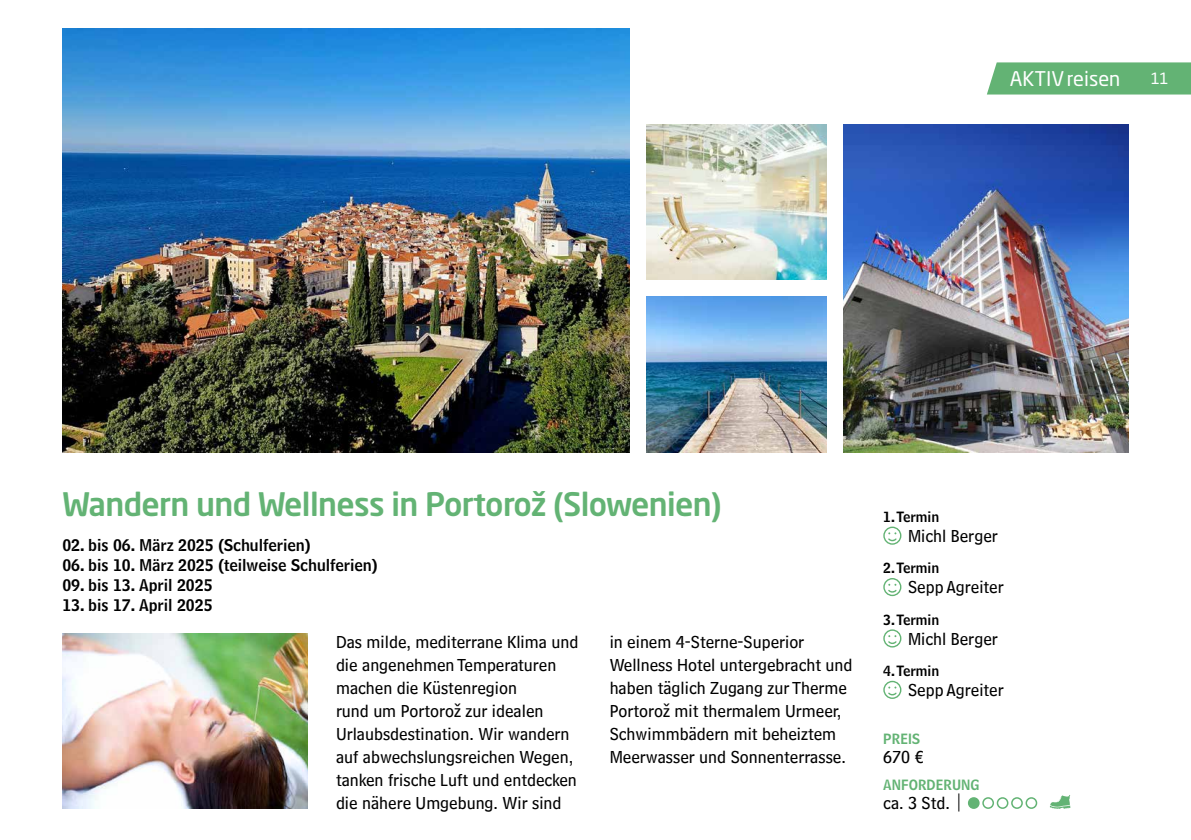
<style>
.page{position:relative;width:1191px;height:840px;background:#fff}
.page>*{position:absolute;margin:0;border:0;box-sizing:border-box;transform-origin:0 0}
.t1{font:500 32px "Neo Sans Std";letter-spacing:-.02em;color:#63b374}
.t2{font:20px "Neo Sans Std";color:#fff}
.t3{font:18px/23px "Bell Centennial Std Sub Capt";color:#000}
.t4{font:16px "Bell Centennial Std Name Num";color:#000}
.t5{font:15.4px "Neo Sans Std";color:#fff}
.t6{font:14px "Bell Centennial Std Name Num";color:#000}
.t7{font:14px "Bell Centennial Std Name Num";color:#63b374}
.s1{font-family:"Bell Centennial Std Address"}
</style>
<div class="page">
<svg style="left:883px;top:526px;width:18px;height:18px"></svg>
<svg style="left:883px;top:578px;width:18px;height:17px"></svg>
<svg style="left:883px;top:629px;width:18px;height:18px"></svg>
<svg style="left:883px;top:680px;width:18px;height:18px"></svg>
<div style="left:968px;top:797px;width:11px;height:10px;background:#63b374;border-radius:50%"></div>
<div style="left:968px;top:796px;width:11px;height:12px;border:2px solid #63b374;border-radius:50%"></div>
<div style="left:982px;top:796px;width:12px;height:12px;border:2px solid #63b374;border-radius:50%"></div>
<div style="left:996px;top:796px;width:12px;height:12px;border:2px solid #63b374;border-radius:50%"></div>
<div style="left:1011px;top:796px;width:11px;height:12px;border:2px solid #63b374;border-radius:50%"></div>
<div style="left:1025px;top:796px;width:12px;height:12px;border:2px solid #63b374;border-radius:50%"></div>
<svg style="left:1049px;top:795px;width:21px;height:13px"></svg>
<img style="left:62px;top:28px;width:567px;height:424px">
<img style="left:844px;top:124px;width:284px;height:328px">
<img style="left:646px;top:124px;width:181px;height:155px">
<img style="left:646px;top:296px;width:181px;height:156px">
<img style="left:62px;top:633px;width:246px;height:175px">
<div style="left:987px;top:62px;width:204px;height:32px;background:#63b374"></div>
<p class="t2" style="left:1009px;top:66px;width:112px">AKTIVreisen</p>
<p class="t5" style="left:1150px;top:69px;width:20px">11</p>
<h1 class="t1" style="left:62px;top:483px;width:661px">Wandern und Wellness in Portorož (Slowenien)</h1>
<p class="t4" style="left:62px;top:534px;width:250px">02. bis 06. März 2025 (Schulferien)</p>
<p class="t4" style="left:62px;top:554px;width:317px">06. bis 10. März 2025 (teilweise Schulferien)</p>
<p class="t4" style="left:62px;top:574px;width:152px">09. bis 13. April 2025</p>
<p class="t4" style="left:62px;top:594px;width:152px">13. bis 17. April 2025</p>
<p class="t3" style="left:336px;top:629px;width:244px">Das milde, mediterrane Klima und die angenehmen Temperaturen machen die Küstenregion<br>rund um Portorož zur idealen<br>Urlaubsdestination. Wir wandern auf abwechslungsreichen Wegen, tanken frische Luft und entdecken die nähere Umgebung. Wir sind</p>
<p class="t3" style="left:609px;top:629px;width:244px">in einem 4-Sterne-Superior<br>Wellness Hotel untergebracht und haben täglich Zugang zur Therme<br>Portorož mit thermalem Urmeer,<br>Schwimmbädern mit beheiztem<br>Meerwasser und Sonnenterrasse.</p>
<p class="t6" style="left:883px;top:507px;width:57px">1. Termin</p>
<p class="t3" style="left:908px;top:524px;width:91px">Michl Berger</p>
<p class="t6" style="left:883px;top:559px;width:57px">2. Termin</p>
<p class="t3" style="left:908px;top:575px;width:97px">Sepp Agreiter</p>
<p class="t6" style="left:883px;top:610px;width:57px">3. Termin</p>
<p class="t3" style="left:908px;top:626px;width:91px">Michl Berger</p>
<p class="t6" style="left:883px;top:661px;width:57px">4. Termin</p>
<p class="t3" style="left:908px;top:678px;width:97px">Sepp Agreiter</p>
<p class="t7" style="left:883px;top:729px;width:38px">PREIS</p>
<p class="t3" style="left:883px;top:744px;width:42px">670 €</p>
<p class="t7" style="left:883px;top:775px;width:98px">ANFORDERUNG</p>
<p class="t3" style="left:883px;top:790px;width:82px">ca. 3 Std. <span class="s1">|</span></p>
</div>
